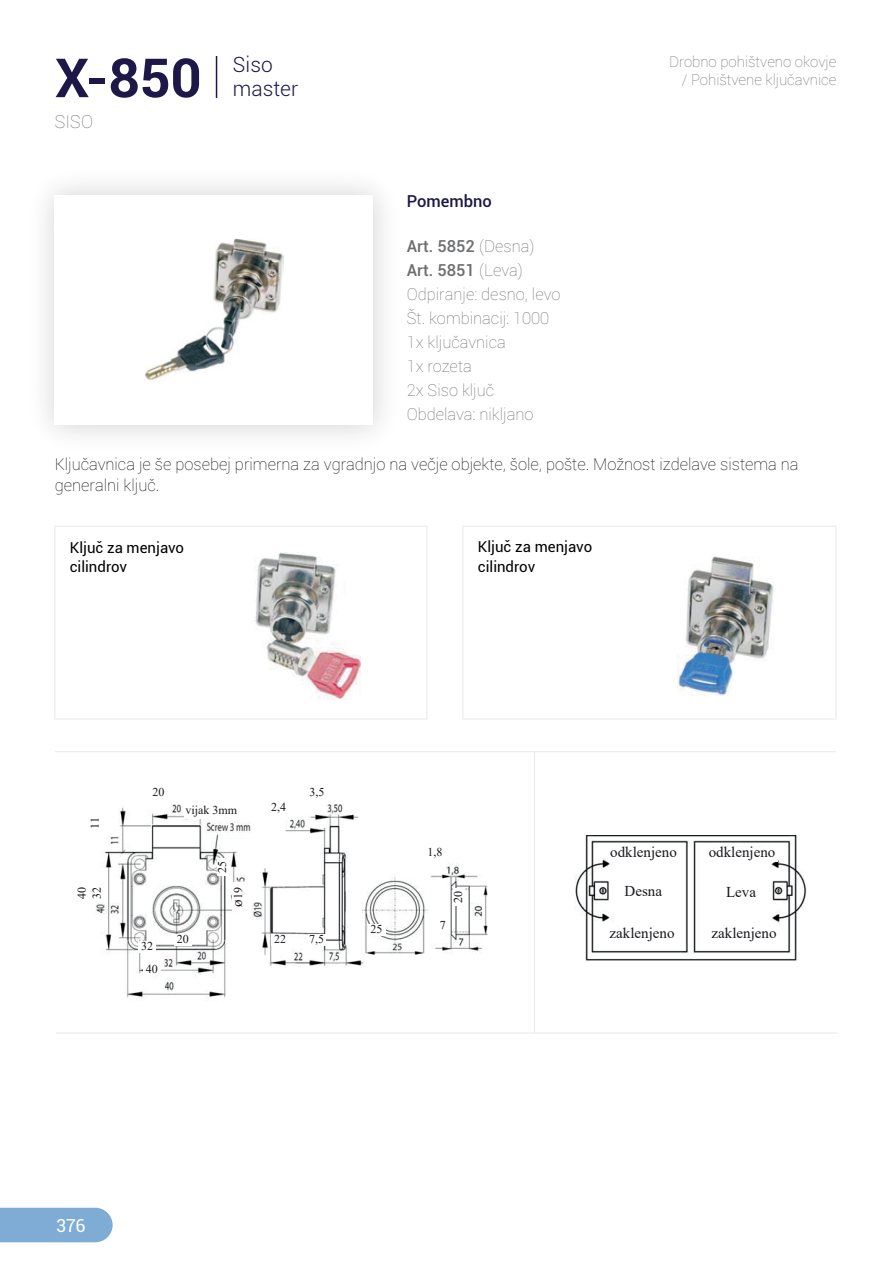
<style>
.page{position:relative;width:893px;height:1263px;background:#fff}
.page>*{position:absolute;margin:0;border:0;box-sizing:border-box;transform-origin:0 0}
.t1{font:700 54px "Roboto";color:#1d1848}
.t2{font:300 21px/24px "Roboto";color:#1d1848}
.t3{font:100 18px "Roboto";color:#6d6e70}
.t4{font:18px "Roboto";color:#fff}
.t5{font:100 16.5px/24px "Roboto";color:#6d6e70}
.t6{font:100 16.5px/21px "Roboto";color:#000}
.t7{font:500 16.5px "Roboto";color:#1d1848}
.t8{font:15px "Times New Roman";color:#19171c}
.t9{font:15px/19.5px "Roboto";color:#000}
.t10{font:100 15px/18px "Roboto";color:#6d6e70;text-align:right}
.t11{font:12px/14.9px "Times New Roman";color:#19171c}
.s1{font-weight:500}
.s2{font-size:15px}
</style>
<div class="page">
<div style="left:0;top:1208px;width:113px;height:34px;background:#7facd5"></div>
<img style="left:145px;top:238px;width:138px;height:143px">
<img style="left:575px;top:836px;width:232px;height:125px">
<div style="left:618px;top:885px;width:50px;height:22px;background:#fff"></div>
<div style="left:716px;top:886px;width:50px;height:22px;background:#fff"></div>
<div style="left:608px;top:847px;width:71px;height:15px;background:#fff"></div>
<div style="left:706px;top:847px;width:72px;height:14px;background:#fff"></div>
<div style="left:606px;top:928px;width:72px;height:16px;background:#fff"></div>
<div style="left:708px;top:927px;width:72px;height:18px;background:#fff"></div>
<img style="left:95px;top:804px;width:393px;height:194px">
<div style="left:185px;top:804px;width:53px;height:14px;background:#fff"></div>
<div style="left:232px;top:882px;width:13px;height:29px;background:#fff"></div>
<div style="left:270px;top:802px;width:18px;height:11px;background:#fff"></div>
<div style="left:138px;top:941px;width:18px;height:11px;background:#fff"></div>
<div style="left:174px;top:934px;width:18px;height:12px;background:#fff"></div>
<div style="left:143px;top:964px;width:18px;height:11px;background:#fff"></div>
<div style="left:271px;top:934px;width:18px;height:12px;background:#fff"></div>
<div style="left:308px;top:935px;width:18px;height:11px;background:#fff"></div>
<div style="left:426px;top:847px;width:18px;height:12px;background:#fff"></div>
<div style="left:437px;top:920px;width:11px;height:11px;background:#fff"></div>
<div style="left:217px;top:858px;width:12px;height:17px;background:#fff"></div>
<div style="left:90px;top:814px;width:12px;height:18px;background:#fff"></div>
<div style="left:92px;top:884px;width:11px;height:17px;background:#fff"></div>
<div style="left:453px;top:888px;width:12px;height:17px;background:#fff"></div>
<div style="left:368px;top:924px;width:17px;height:11px;background:#fff"></div>
<img style="left:255px;top:553px;width:106px;height:147px">
<div style="left:54px;top:526px;width:373px;height:193px;border:1px solid #eaebec"></div>
<img style="left:677px;top:556px;width:97px;height:139px">
<div style="left:462px;top:526px;width:374px;height:193px;border:1px solid #eaebec"></div>
<hr style="left:55px;top:751px;width:781px;height:1px;background:#eaebec">
<hr style="left:534px;top:752px;width:1px;height:281px;background:#eaebec">
<hr style="left:216px;top:56px;width:1px;height:42px;background:#1d1848">
<hr style="left:56px;top:1032px;width:781px;height:2px;background:#eaebec">
<h1 class="t1" style="left:55px;top:40px;width:148px">X-850</h1>
<p class="t2" style="left:233px;top:52px;width:67px">Siso master</p>
<p class="t3" style="left:55px;top:109px;width:40px">SISO</p>
<p class="t7" style="left:407px;top:190px;width:87px">Pomembno</p>
<p class="t5" style="left:407px;top:234px;width:155px"><span class="s1">Art. 5852</span> (Desna)<br><span class="s1">Art. 5851</span> (Leva)<br>Odpiranje: desno, levo<br>Št. kombinacij: 1000<br>1x ključavnica<br>1x rozeta<br>2x Siso ključ<br>Obdelava: nikljano</p>
<p class="t10" style="left:669px;top:53px;width:169px">Drobno pohištveno okovje / Pohištvene ključavnice</p>
<p class="t6" style="left:55px;top:453px;width:745px">Ključavnica je še posebej primerna za vgradnjo na večje objekte, šole, pošte. Možnost izdelave sistema na generalni ključ.</p>
<p class="t9" style="left:70px;top:537px;width:116px">Ključ za menjavo cilindrov</p>
<p class="t9" style="left:478px;top:537px;width:116px">Ključ za menjavo cilindrov</p>
<p class="t11" style="left:87px;top:829px;width:13px;rotate:-90deg">11</p>
<p class="t11" style="left:153px;top:784px;width:13px">20</p>
<p class="t11" style="left:186px;top:802px;width:53px">vijak 3mm</p>
<p class="t11" style="left:214px;top:873px;width:13px;rotate:-90deg">25</p>
<p class="t11" style="left:271px;top:799px;width:16px">2,4</p>
<p class="t11" style="left:310px;top:784px;width:16px">3,5</p>
<p class="t11" style="left:427px;top:844px;width:16px">1,8</p>
<p class="t11" style="left:74px;top:899px;width:14px;rotate:-90deg">40<br>32</p>
<p class="t11" style="left:450px;top:903px;width:13px;rotate:-90deg">20</p>
<p class="t11" style="left:371px;top:921px;width:13px">25</p>
<p class="t11" style="left:230px;top:907px;width:21px;rotate:-90deg"><span class="s2">ø</span>19</p>
<p class="t11" style="left:440px;top:917px;width:7px">7</p>
<p class="t11" style="left:141px;top:938px;width:13px">32</p>
<p class="t11" style="left:146px;top:961px;width:13px">40</p>
<p class="t11" style="left:177px;top:931px;width:13px">20</p>
<p class="t11" style="left:274px;top:931px;width:13px">22</p>
<p class="t11" style="left:309px;top:932px;width:16px">7,5</p>
<p class="t4" style="left:56px;top:1213px;width:31px">376</p>
<p class="t8" style="left:610px;top:841px;width:68px">odklenjeno</p>
<p class="t8" style="left:709px;top:842px;width:68px">odklenjeno</p>
<p class="t8" style="left:624px;top:880px;width:39px">Desna</p>
<p class="t8" style="left:726px;top:881px;width:31px">Leva</p>
<p class="t8" style="left:610px;top:922px;width:66px">zaklenjeno</p>
<p class="t8" style="left:712px;top:922px;width:66px">zaklenjeno</p>
</div>
